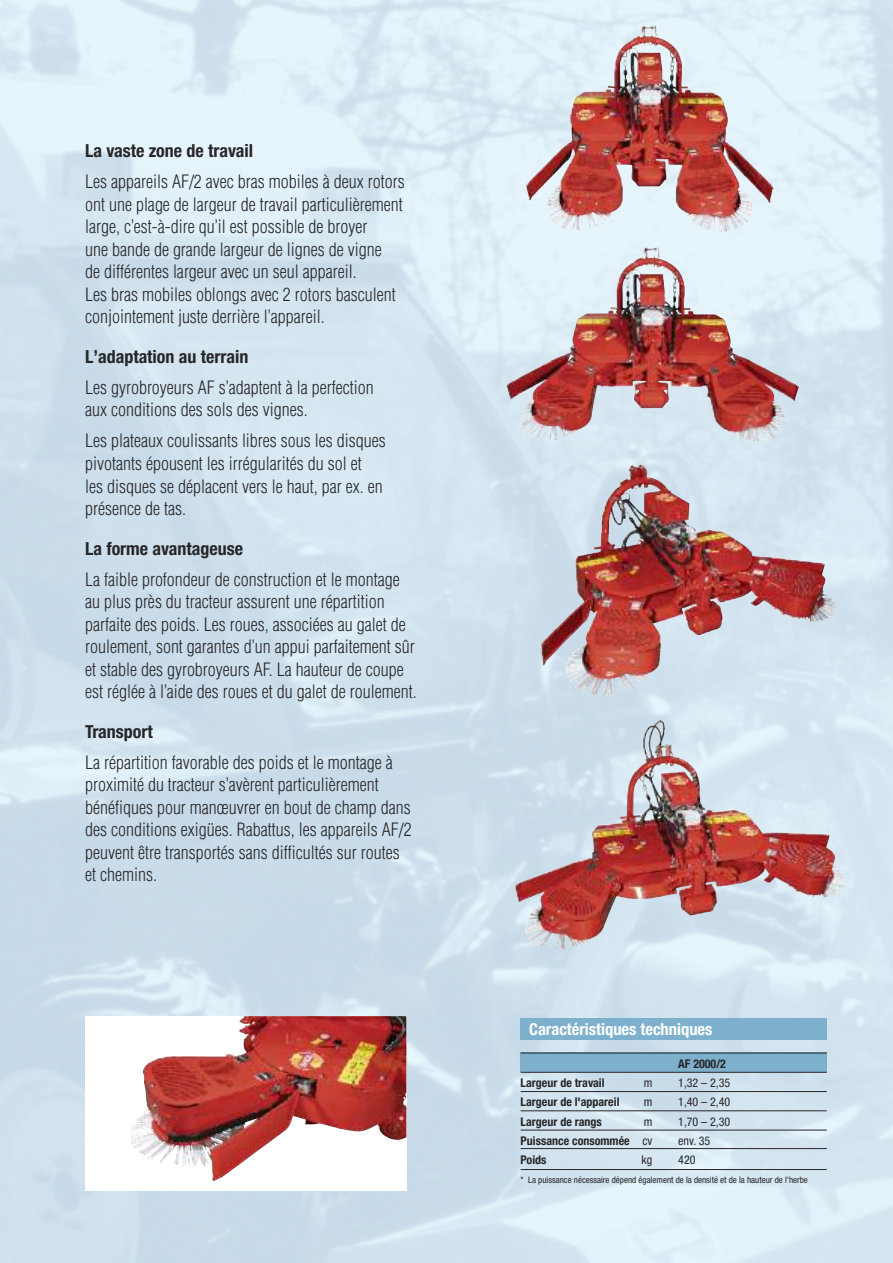
<style>
.page{position:relative;width:893px;height:1263px;background:#fff}
.page>*{position:absolute;margin:0;border:0;box-sizing:border-box;transform-origin:0 0}
.t1{font:300 condensed 18px/22.5px "Helvetica";color:#272627}
.t2{font:700 condensed 18px "Helvetica Neue";color:#272627}
.t3{font:700 condensed 16.5px "Helvetica Neue";color:#fff}
.t4{font:700 condensed 12px "Helvetica Neue";color:#272627}
.t5{font:condensed 12px "Helvetica Neue";color:#272627}
.t6{font:700 condensed 12px "Helvetica Neue";color:#272627}
.t7{font:condensed 9px "Helvetica Neue";color:#272627}
.s1{font-weight:400}
</style>
<div class="page">
<img style="left:0;top:0;width:893px;height:1263px">
<div style="left:521px;top:1052px;width:306px;height:20px;background:#7db0cc"></div>
<div style="left:521px;top:1019px;width:306px;height:21px;background:#7db0cc"></div>
<hr style="left:521px;top:1053px;width:306px;height:1px;background:#272627">
<hr style="left:521px;top:1072px;width:306px;height:1px;background:#272627">
<hr style="left:521px;top:1091px;width:306px;height:1px;background:#272627">
<hr style="left:521px;top:1110px;width:306px;height:1px;background:#272627">
<hr style="left:521px;top:1130px;width:306px;height:1px;background:#272627">
<hr style="left:521px;top:1148px;width:306px;height:1px;background:#272627">
<hr style="left:521px;top:1169px;width:306px;height:1px;background:#272627">
<img style="left:629px;top:463px;width:207px;height:150px">
<img style="left:515px;top:720px;width:328px;height:165px">
<img style="left:525px;top:24px;width:249px;height:179px">
<img style="left:510px;top:246px;width:220px;height:136px">
<img style="left:85px;top:1016px;width:321px;height:174px">
<img style="left:130px;top:1027px;width:119px;height:107px">
<p class="t2" style="left:85px;top:145px;width:170px">La vaste zone de travail</p>
<p class="t1" style="left:85px;top:171px;width:321px">Les appareils AF/2 avec bras mobiles à deux rotors ont une plage de largeur de travail particulièrement large, c’est-à-dire qu’il est possible de broyer<br>une bande de grande largeur de lignes de vigne<br>de différentes largeur avec un seul appareil.<br>Les bras mobiles oblongs avec 2 rotors basculent conjointement juste derrière l’appareil.</p>
<p class="t2" style="left:85px;top:350px;width:165px">L’adaptation au terrain</p>
<p class="t1" style="left:85px;top:376px;width:290px">Les gyrobroyeurs AF s’adaptent à la perfection aux conditions des sols des vignes.</p>
<p class="t1" style="left:85px;top:430px;width:302px">Les plateaux coulissants libres sous les disques pivotants épousent les irrégularités du sol et<br>les disques se déplacent vers le haut, par ex. en présence de tas.</p>
<p class="t2" style="left:85px;top:542px;width:160px">La forme avantageuse</p>
<p class="t1" style="left:85px;top:568px;width:333px">La faible profondeur de construction et le montage au plus près du tracteur assurent une répartition parfaite des poids. Les roues, associées au galet de roulement, sont garantes d’un appui parfaitement sûr et stable des gyrobroyeurs AF. La hauteur de coupe est réglée à l’aide des roues et du galet de roulement.</p>
<p class="t2" style="left:85px;top:725px;width:69px">Transport</p>
<p class="t1" style="left:85px;top:751px;width:328px">La répartition favorable des poids et le montage à proximité du tracteur s’avèrent particulièrement bénéfiques pour manœuvrer en bout de champ dans des conditions exigües. Rabattus, les appareils AF/2 peuvent être transportés sans difficultés sur routes et chemins.</p>
<p class="t3" style="left:529px;top:1023px;width:185px">Caractéristiques techniques</p>
<p class="t4" style="left:678px;top:1059px;width:49px">AF 2000/2</p>
<p class="t4" style="left:521px;top:1078px;width:86px">Largeur de travail</p>
<p class="t5" style="left:644px;top:1078px;width:10px">m</p>
<p class="t5" style="left:678px;top:1078px;width:54px">1,32 – 2,35</p>
<p class="t4" style="left:521px;top:1098px;width:100px">Largeur de l'appareil</p>
<p class="t5" style="left:644px;top:1098px;width:10px">m</p>
<p class="t5" style="left:678px;top:1098px;width:54px">1,40 – 2,40</p>
<p class="t4" style="left:521px;top:1117px;width:83px">Largeur de rangs</p>
<p class="t5" style="left:644px;top:1117px;width:10px">m</p>
<p class="t5" style="left:678px;top:1117px;width:54px">1,70 – 2,30</p>
<p class="t4" style="left:521px;top:1136px;width:133px">Puissance consommée <span class="s1">cv</span></p>
<p class="t5" style="left:678px;top:1136px;width:33px">env. 35</p>
<p class="t6" style="left:521px;top:1152px;width:27px">Poids</p>
<p class="t5" style="left:642px;top:1155px;width:12px">kg</p>
<p class="t5" style="left:678px;top:1155px;width:19px">420</p>
<p class="t7" style="left:521px;top:1177px;width:289px">* La puissance nécessaire dépend également de la densité et de la hauteur de l'herbe</p>
</div>
